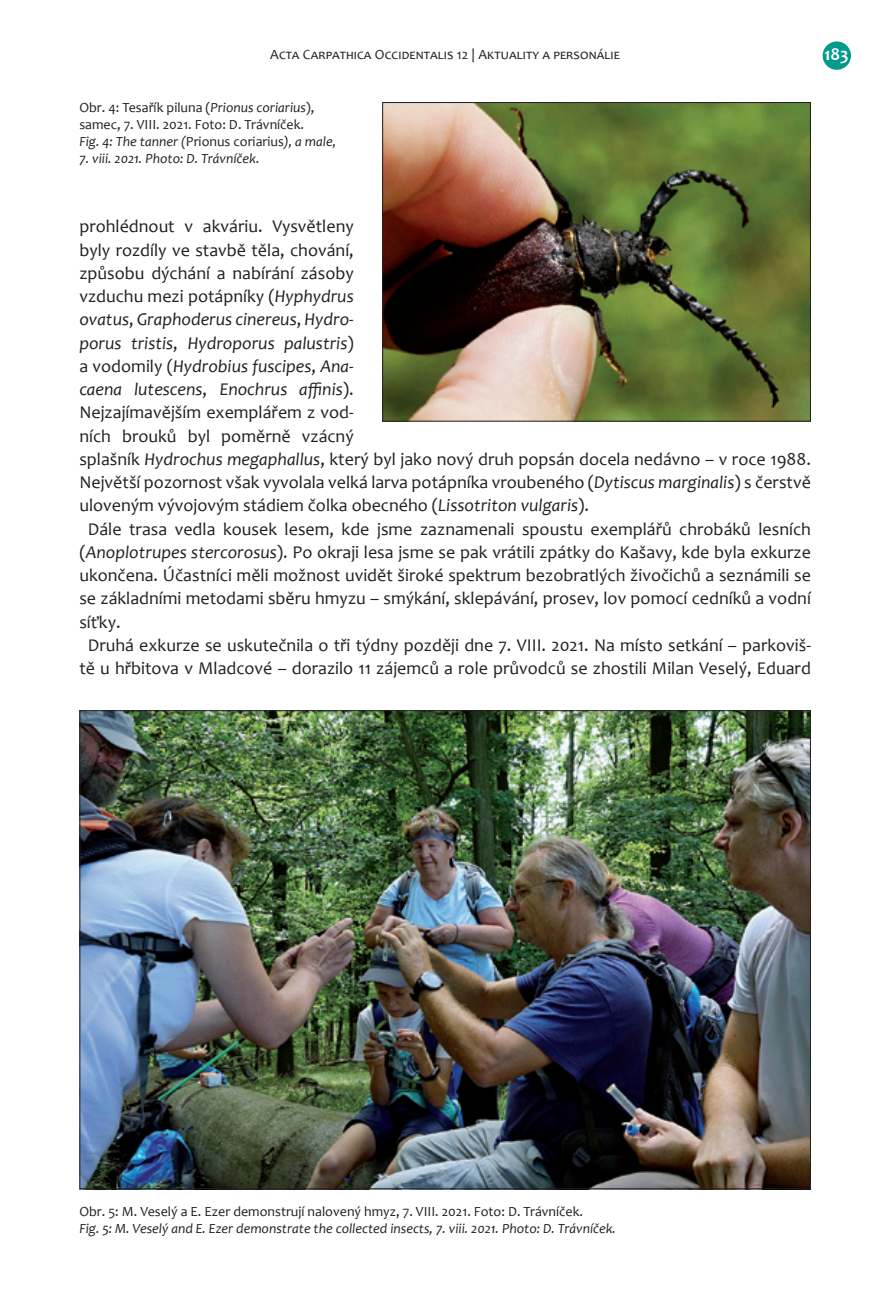
<style>
.page{position:relative;width:879px;height:1304px;background:#fff}
.page>*{position:absolute;margin:0;border:0;box-sizing:border-box;transform-origin:0 0}
.t1{font:18px "Candara";color:#231f20}
.t2{font:italic 18px "Candara";color:#231f20}
.t3{font:700 18px "Candara";color:#fff}
.t4{font:14px/16.8px "Candara";color:#231f20}
.t5{font:italic 14px "Candara";color:#231f20}
.s1{font-style:italic}
.s2{font-style:normal}
</style>
<div class="page">
<div style="left:822px;top:41px;width:29px;height:29px;background:#039c8b;border-radius:50%"></div>
<img style="left:384px;top:104px;width:425px;height:316px">
<div style="left:382px;top:102px;width:429px;height:320px;border:1px solid #231f20"></div>
<img style="left:81px;top:712px;width:728px;height:475px">
<p class="t4" style="left:270px;top:46px;width:351px">Acta Carpathica Occidentalis 12 | Aktuality a personálie</p>
<p class="t4" style="left:79px;top:99px;width:258px">Obr. 4: Tesařík piluna (<span class="s1">Prionus coriarius</span>), samec, 7. VIII. 2021. Foto: D. Trávníček.<br><span class="s1">Fig. 4: The tanner (</span>Prionus coriarius<span class="s1">), a male,</span></p>
<p class="t5" style="left:79px;top:149px;width:182px">7. viii. 2021. Photo: D. Trávníček.</p>
<p class="t3" style="left:824px;top:43px;width:26px">183</p>
<p class="t1" style="left:79px;top:215px;width:276px">prohlédnout v akváriu. Vysvětleny</p>
<p class="t1" style="left:79px;top:239px;width:276px">byly rozdíly ve stavbě těla, chování,</p>
<p class="t1" style="left:79px;top:262px;width:276px">způsobu dýchání a nabírání zásoby</p>
<p class="t1" style="left:79px;top:285px;width:276px">vzduchu mezi potápníky (<span class="s1">Hyphydrus</span></p>
<p class="t2" style="left:79px;top:308px;width:275px">ovatus<span class="s2">,</span> Graphoderus cinereus<span class="s2">,</span> Hydro-</p>
<p class="t2" style="left:79px;top:331px;width:276px">porus tristis<span class="s2">,</span> Hydroporus palustris<span class="s2">)</span></p>
<p class="t2" style="left:79px;top:355px;width:275px"><span class="s2">a vodomily (</span>Hydrobius fuscipes<span class="s2">,</span> Ana-</p>
<p class="t2" style="left:79px;top:378px;width:276px">caena lutescens<span class="s2">,</span> Enochrus affinis<span class="s2">).</span></p>
<p class="t1" style="left:79px;top:401px;width:276px">Nejzajímavějším exemplářem z vod-</p>
<p class="t1" style="left:79px;top:424px;width:276px">ních brouků byl poměrně vzácný</p>
<p class="t1" style="left:79px;top:448px;width:733px">splašník <span class="s1">Hydrochus megaphallus</span>, který byl jako nový druh popsán docela nedávno – v roce 1988.</p>
<p class="t1" style="left:79px;top:471px;width:733px">Největší pozornost však vyvolala velká larva potápníka vroubeného (<span class="s1">Dytiscus marginalis</span>) s čerstvě</p>
<p class="t1" style="left:79px;top:494px;width:511px">uloveným vývojovým stádiem čolka obecného (<span class="s1">Lissotriton vulgaris</span>).</p>
<p class="t1" style="left:88px;top:517px;width:724px">Dále trasa vedla kousek lesem, kde jsme zaznamenali spoustu exemplářů chrobáků lesních</p>
<p class="t1" style="left:79px;top:541px;width:733px">(<span class="s1">Anoplotrupes stercorosus</span>). Po okraji lesa jsme se pak vrátili zpátky do Kašavy, kde byla exkurze</p>
<p class="t1" style="left:79px;top:564px;width:733px">ukončena. Účastníci měli možnost uvidět široké spektrum bezobratlých živočichů a seznámili se</p>
<p class="t1" style="left:79px;top:587px;width:733px">se základními metodami sběru hmyzu – smýkání, sklepávání, prosev, lov pomocí cedníků a vodní</p>
<p class="t1" style="left:79px;top:610px;width:43px">síťky.</p>
<p class="t1" style="left:88px;top:634px;width:724px">Druhá exkurze se uskutečnila o tři týdny později dne 7. VIII. 2021. Na místo setkání – parkoviš-</p>
<p class="t1" style="left:79px;top:657px;width:733px">tě u hřbitova v Mladcové – dorazilo 11 zájemců a role průvodců se zhostili Milan Veselý, Eduard</p>
<p class="t4" style="left:79px;top:1203px;width:505px">Obr. 5: M. Veselý a E. Ezer demonstrují nalovený hmyz, 7. VIII. 2021. Foto: D. Trávníček.</p>
<p class="t5" style="left:79px;top:1220px;width:538px">Fig. 5: M. Veselý and E. Ezer demonstrate the collected insects, 7. viii. 2021. Photo: D. Trávníček.</p>
</div>
